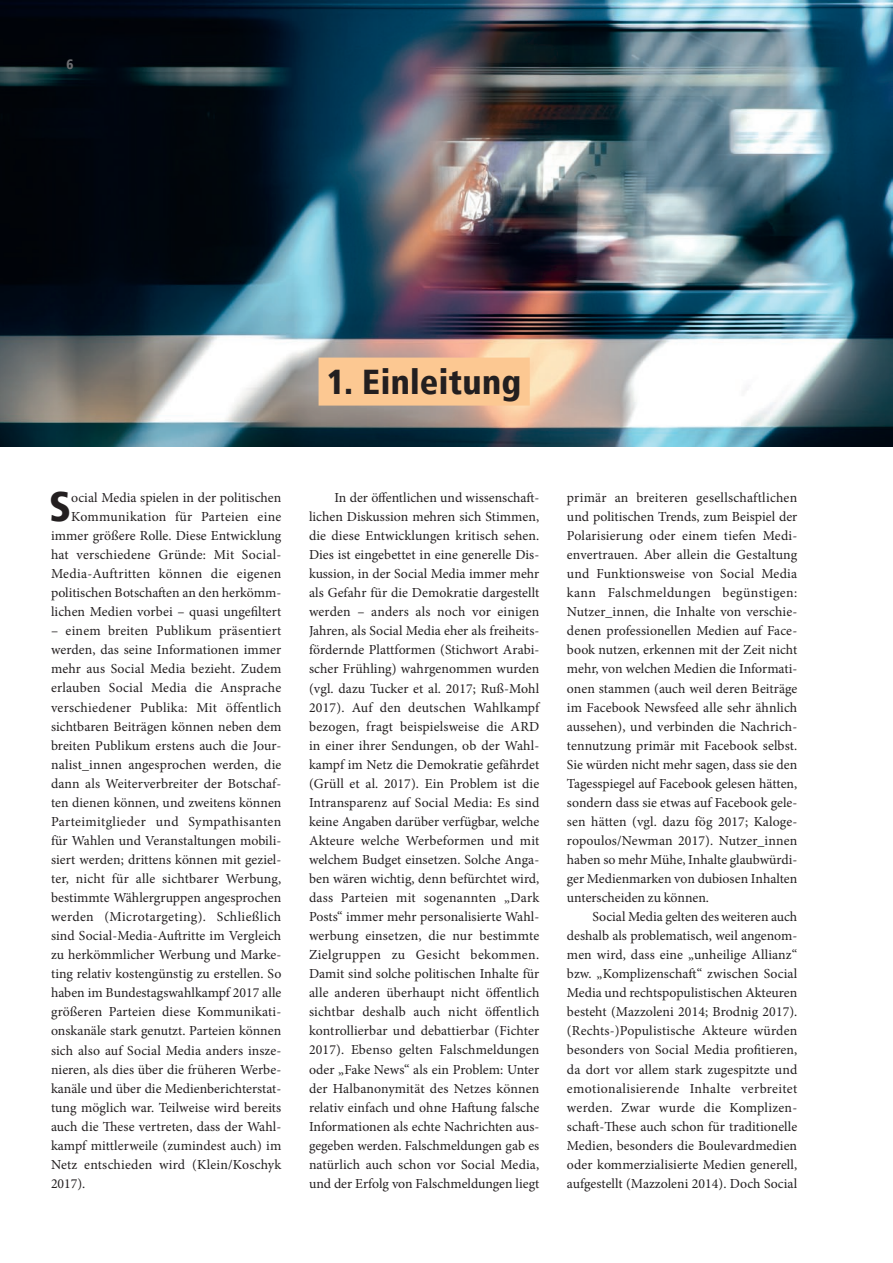
<style>
.page{position:relative;width:893px;height:1263px;background:#fff}
.page>*{position:absolute;margin:0;border:0;box-sizing:border-box;transform-origin:0 0}
.t1{font:900 condensed 41.1px "Frutiger LT Pro";color:#231f20}
.t2{font:900 condensed 34.5px "Frutiger LT Pro";letter-spacing:.01em;color:#231f20}
.t3{font:13.8px/19px "Minion Pro";letter-spacing:.005em;color:#231f20;text-align:justify}
.t4{font:900 condensed 13.5px "Frutiger LT Pro";color:#6c6d70}
</style>
<div class="page">
<img style="left:0;top:0;width:893px;height:446px">
<div style="left:319px;top:358px;width:211px;height:48px;background:#fcc892"></div>
<p class="t4" style="left:67px;top:56px;width:9px">6</p>
<h2 class="t2" style="left:327px;top:361px;width:196px">1. Einleitung</h2>
<h1 class="t1" style="left:49px;top:482px;width:24px">S</h1>
<p class="t3" style="left:51px;top:488px;width:232px;text-align:right">ocial Media spielen in der politischen Kommunikation für Parteien eine immer größere Rolle. Diese Entwicklung hat verschiedene Gründe: Mit Social-Media-Auftritten können die eigenen politischen Botschaften an den herkömm&shy;lichen Medien vorbei – quasi ungefiltert</p>
<p class="t3" style="left:51px;top:621px;width:232px">– einem breiten Publikum präsentiert werden, das seine Informationen immer mehr aus Social Media bezieht. Zudem erlauben Social Media die Ansprache verschiedener Publika: Mit öffentlich sichtbaren Beiträgen können neben dem breiten Publikum erstens auch die Jour&shy;nalist_innen angesprochen werden, die dann als Weiterverbreiter der Botschaf&shy;ten dienen können, und zweitens können Parteimitglieder und Sympathisanten für Wahlen und Veranstaltungen mobili&shy;siert werden; drittens können mit geziel&shy;ter, nicht für alle sichtbarer Werbung, bestimmte Wählergruppen angesprochen werden (Microtargeting). Schließlich sind Social-Media-Auftritte im Vergleich zu herkömmlicher Werbung und Marke&shy;ting relativ kostengünstig zu erstellen. So haben im Bundestagswahlkampf 2017 alle größeren Parteien diese Kommunikati&shy;onskanäle stark genutzt. Parteien können sich also auf Social Media anders insze&shy;nieren, als dies über die früheren Werbe&shy;kanäle und über die Medienberichterstat&shy;tung möglich war. Teilweise wird bereits auch die These vertreten, dass der Wahl&shy;kampf mittlerweile (zumindest auch) im Netz entschieden wird (Klein/Koschyk 2017).</p>
<p class="t3" style="left:309px;top:488px;width:232px;text-indent:26px">In der öffentlichen und wissenschaft&shy;lichen Diskussion mehren sich Stimmen, die diese Entwicklungen kritisch sehen.<br>Dies ist eingebettet in eine generelle Dis&shy;kussion, in der Social Media immer mehr als Gefahr für die Demokratie dargestellt werden – anders als noch vor einigen Jahren, als Social Media eher als freiheits&shy;fördernde Plattformen (Stichwort Arabi&shy;scher Frühling) wahrgenommen wurden (vgl. dazu Tucker et al. 2017; Ruß-Mohl 2017). Auf den deutschen Wahlkampf bezogen, fragt beispielsweise die ARD in einer ihrer Sendungen, ob der Wahl&shy;kampf im Netz die Demokratie gefährdet (Grüll et al. 2017). Ein Problem ist die Intransparenz auf Social Media: Es sind keine Angaben darüber verfügbar, welche Akteure welche Werbeformen und mit welchem Budget einsetzen. Solche Anga&shy;ben wären wichtig, denn befürchtet wird, dass Parteien mit sogenannten „Dark Posts“ immer mehr personalisierte Wahl&shy;werbung einsetzen, die nur bestimmte Zielgruppen zu Gesicht bekommen.<br>Damit sind solche politischen Inhalte für alle anderen überhaupt nicht öffentlich sichtbar deshalb auch nicht öffentlich kontrollierbar und debattierbar (Fichter 2017). Ebenso gelten Falschmeldungen oder „Fake News“ als ein Problem: Unter der Halbanonymität des Netzes können relativ einfach und ohne Haftung falsche Informationen als echte Nachrichten aus&shy;gegeben werden. Falschmeldungen gab es natürlich auch schon vor Social Media, und der Erfolg von Falschmeldungen liegt</p>
<p class="t3" style="left:567px;top:488px;width:232px">primär an breiteren gesellschaftlichen und politischen Trends, zum Beispiel der Polarisierung oder einem tiefen Medi&shy;envertrauen. Aber allein die Gestaltung und Funktionsweise von Social Media kann Falschmeldungen begünstigen:<br>Nutzer_innen, die Inhalte von verschie&shy;denen professionellen Medien auf Face&shy;book nutzen, erkennen mit der Zeit nicht mehr, von welchen Medien die Informati&shy;onen stammen (auch weil deren Beiträge im Facebook Newsfeed alle sehr ähnlich aussehen), und verbinden die Nachrich&shy;tennutzung primär mit Facebook selbst.<br>Sie würden nicht mehr sagen, dass sie den Tagesspiegel auf Facebook gelesen hätten, sondern dass sie etwas auf Facebook gele&shy;sen hätten (vgl. dazu fög 2017; Kaloge&shy;ropoulos/Newman 2017). Nutzer_innen haben so mehr Mühe, Inhalte glaubwürdi&shy;ger Medienmarken von dubiosen Inhalten unterscheiden zu können.</p>
<p class="t3" style="left:567px;top:907px;width:232px;text-indent:26px">Social Media gelten des weiteren auch deshalb als problematisch, weil angenom&shy;men wird, dass eine „unheilige Allianz“ bzw. „Komplizenschaft“ zwischen Social Media und rechtspopulistischen Akteuren besteht (Mazzoleni 2014; Brodnig 2017). (Rechts-)Populistische Akteure würden besonders von Social Media profitieren, da dort vor allem stark zugespitzte und emotionalisierende Inhalte verbreitet werden. Zwar wurde die Komplizen&shy;schaft-These auch schon für traditionelle Medien, besonders die Boulevardmedien oder kommerzialisierte Medien generell, aufgestellt (Mazzoleni 2014). Doch Social</p>
</div>
